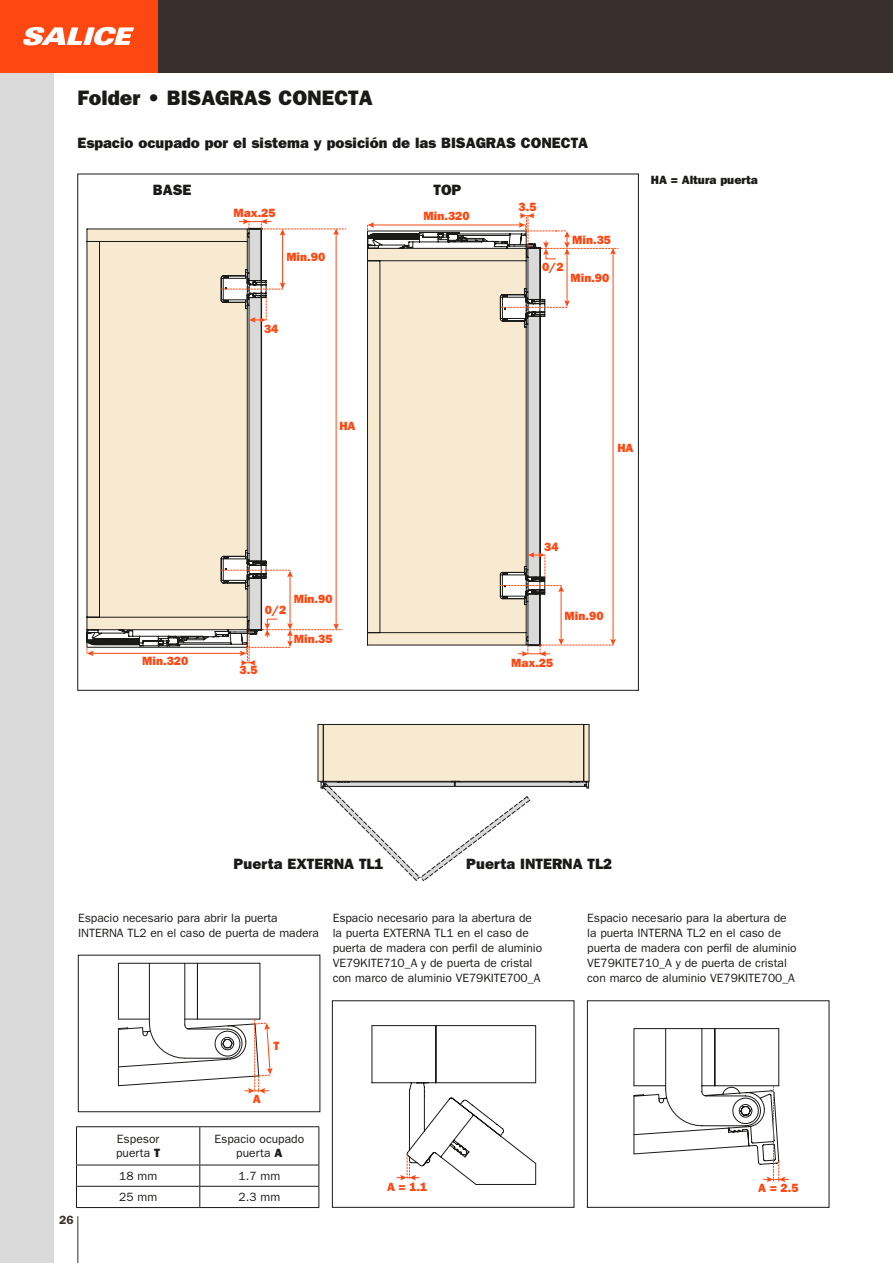
<style>
.page{position:relative;width:893px;height:1263px;background:#fff}
.page>*{position:absolute;margin:0;border:0;box-sizing:border-box;transform-origin:0 0}
.t1{font:21px "ITC Franklin Gothic Std Hvy";color:#1a1a18}
.t2{font:15px "ITC Franklin Gothic Std Hvy";color:#1a1a18}
.t3{font:12px/15px "ITC Franklin Gothic Std";letter-spacing:-.005em;color:#1a1a18}
.t4{font:12px "ITC Franklin Gothic Std Hvy";color:#ff4712}
.t5{font:12px "ITC Franklin Gothic Std Hvy";letter-spacing:-.005em;color:#1a1a18}
.t6{font:600 12px "ITC Franklin Gothic Std";color:#392f2d}
.s1{font-family:"ITC Franklin Gothic Std Hvy"}
</style>
<div class="page">
<div style="left:0;top:0;width:54px;height:1263px;background:#dadada"></div>
<div style="left:0;top:0;width:893px;height:72px;background:#392f2d"></div>
<div style="left:0;top:0;width:157px;height:72px;background:#ff4712"></div>
<svg style="left:23px;top:27px;width:111px;height:18px"></svg>
<svg style="left:86px;top:228px;width:177px;height:420px;background:#ebdfc9"></svg>
<svg style="left:130px;top:630px;width:4px;height:7px"></svg>
<svg style="left:215px;top:633px;width:3px;height:4px"></svg>
<svg style="left:157px;top:636px;width:14px;height:11px"></svg>
<hr style="left:290px;top:575px;width:1px;height:50px;background:#ff4712">
<hr style="left:282px;top:233px;width:1px;height:52px;background:#ff4712">
<svg style="left:220px;top:552px;width:73px;height:35px"></svg>
<svg style="left:220px;top:272px;width:65px;height:51px"></svg>
<hr style="left:91px;top:653px;width:151px;height:1px;background:#ff4712">
<svg style="left:86px;top:639px;width:18px;height:17px"></svg>
<hr style="left:336px;top:233px;width:1px;height:393px;background:#ff4712">
<svg style="left:239px;top:219px;width:107px;height:17px"></svg>
<svg style="left:240px;top:618px;width:102px;height:47px"></svg>
<svg style="left:367px;top:227px;width:174px;height:419px;background:#ebdfc9"></svg>
<svg style="left:410px;top:242px;width:4px;height:6px"></svg>
<svg style="left:494px;top:241px;width:3px;height:4px"></svg>
<svg style="left:437px;top:231px;width:14px;height:12px"></svg>
<hr style="left:567px;top:253px;width:1px;height:49px;background:#ff4712">
<hr style="left:561px;top:590px;width:1px;height:50px;background:#ff4712">
<svg style="left:500px;top:291px;width:70px;height:34px"></svg>
<svg style="left:500px;top:552px;width:64px;height:51px"></svg>
<hr style="left:372px;top:225px;width:149px;height:1px;background:#ff4712">
<svg style="left:367px;top:222px;width:18px;height:17px"></svg>
<hr style="left:613px;top:252px;width:1px;height:389px;background:#ff4712">
<svg style="left:519px;top:213px;width:99px;height:47px"></svg>
<svg style="left:518px;top:638px;width:98px;height:19px"></svg>
<svg style="left:118px;top:962px;width:155px;height:131px"></svg>
<div style="left:78px;top:955px;width:242px;height:157px;border:1px solid #1a1a18"></div>
<svg style="left:371px;top:1025px;width:166px;height:160px"></svg>
<div style="left:332px;top:1000px;width:242px;height:208px;border:1px solid #1a1a18"></div>
<svg style="left:633px;top:1028px;width:156px;height:154px"></svg>
<div style="left:587px;top:1000px;width:242px;height:208px;border:1px solid #1a1a18"></div>
<div style="left:318px;top:724px;width:271px;height:57px;background:#f8ead1"></div>
<hr style="left:318px;top:724px;width:1px;height:57px;background:#1a1a18">
<hr style="left:323px;top:724px;width:1px;height:57px;background:#1a1a18">
<hr style="left:323px;top:724px;width:261px;height:1px;background:#1a1a18">
<hr style="left:583px;top:724px;width:1px;height:57px;background:#1a1a18">
<hr style="left:589px;top:724px;width:1px;height:57px;background:#1a1a18">
<svg style="left:318px;top:780px;width:271px;height:102px"></svg>
<hr style="left:76px;top:1126px;width:124px;height:1px;background:#1a1a18">
<hr style="left:76px;top:1127px;width:1px;height:37px;background:#1a1a18">
<hr style="left:200px;top:1126px;width:119px;height:1px;background:#1a1a18">
<hr style="left:199px;top:1127px;width:1px;height:37px;background:#1a1a18">
<hr style="left:318px;top:1127px;width:1px;height:37px;background:#1a1a18">
<hr style="left:76px;top:1164px;width:124px;height:1px;background:#1a1a18">
<hr style="left:200px;top:1164px;width:119px;height:1px;background:#1a1a18">
<hr style="left:76px;top:1186px;width:124px;height:1px;background:#1a1a18">
<svg style="left:76px;top:1165px;width:1px;height:42px"></svg>
<hr style="left:200px;top:1186px;width:119px;height:1px;background:#1a1a18">
<svg style="left:199px;top:1165px;width:1px;height:42px"></svg>
<svg style="left:318px;top:1165px;width:1px;height:42px"></svg>
<hr style="left:76px;top:1207px;width:124px;height:1px;background:#1a1a18">
<hr style="left:200px;top:1207px;width:119px;height:1px;background:#1a1a18">
<hr style="left:78px;top:1216px;width:1px;height:47px;background:#392f2d">
<h1 class="t1" style="left:77px;top:85px;width:297px">Folder • BISAGRAS CONECTA</h1>
<p class="t2" style="left:77px;top:134px;width:512px">Espacio ocupado por el sistema y posición de las BISAGRAS CONECTA</p>
<p class="t2" style="left:153px;top:181px;width:40px">BASE</p>
<p class="t2" style="left:434px;top:181px;width:29px">TOP</p>
<p class="t4" style="left:233px;top:206px;width:44px">Max.25</p>
<p class="t4" style="left:286px;top:250px;width:40px">Min.90</p>
<p class="t4" style="left:264px;top:322px;width:16px">34</p>
<p class="t4" style="left:424px;top:209px;width:48px">Min.320</p>
<p class="t4" style="left:518px;top:200px;width:20px">3.5</p>
<p class="t4" style="left:572px;top:233px;width:40px">Min.35</p>
<p class="t4" style="left:542px;top:260px;width:23px">0/2</p>
<p class="t4" style="left:570px;top:271px;width:40px">Min.90</p>
<p class="t5" style="left:651px;top:173px;width:108px">HA = Altura puerta</p>
<p class="t4" style="left:339px;top:418px;width:18px">HA</p>
<p class="t4" style="left:617px;top:440px;width:18px">HA</p>
<p class="t4" style="left:142px;top:654px;width:48px">Min.320</p>
<p class="t4" style="left:265px;top:603px;width:23px">0/2</p>
<p class="t4" style="left:294px;top:592px;width:40px">Min.90</p>
<p class="t4" style="left:294px;top:632px;width:40px">Min.35</p>
<p class="t4" style="left:240px;top:663px;width:20px">3.5</p>
<p class="t4" style="left:544px;top:540px;width:16px">34</p>
<p class="t4" style="left:565px;top:609px;width:40px">Min.90</p>
<p class="t4" style="left:511px;top:656px;width:44px">Max.25</p>
<p class="t2" style="left:233px;top:855px;width:152px">Puerta EXTERNA TL1</p>
<p class="t2" style="left:466px;top:855px;width:147px">Puerta INTERNA TL2</p>
<p class="t3" style="left:78px;top:911px;width:242px">Espacio necesario para abrir la puerta<br>INTERNA TL2 en el caso de puerta de madera</p>
<p class="t3" style="left:333px;top:911px;width:211px">Espacio necesario para la abertura de la puerta EXTERNA TL1 en el caso de puerta de madera con perfil de aluminio VE79KITE710_A y de puerta de cristal con marco de aluminio VE79KITE700_A</p>
<p class="t3" style="left:587px;top:911px;width:211px">Espacio necesario para la abertura de la puerta INTERNA TL2 en el caso de puerta de madera con perfil de aluminio VE79KITE710_A y de puerta de cristal con marco de aluminio VE79KITE700_A</p>
<p class="t6" style="left:59px;top:1213px;width:16px">26</p>
<p class="t4" style="left:274px;top:1039px;width:7px">T</p>
<p class="t4" style="left:253px;top:1092px;width:9px">A</p>
<p class="t3" style="left:116px;top:1131px;width:46px;line-height:14.4px">Espesor puerta <span class="s1">T</span></p>
<p class="t3" style="left:215px;top:1131px;width:91px;line-height:14.4px;text-align:center">Espacio ocupado puerta <span class="s1">A</span></p>
<p class="t3" style="left:119px;top:1168px;width:40px">18 mm</p>
<p class="t3" style="left:239px;top:1168px;width:43px">1.7 mm</p>
<p class="t3" style="left:119px;top:1189px;width:40px">25 mm</p>
<p class="t3" style="left:239px;top:1189px;width:43px">2.3 mm</p>
<p class="t4" style="left:387px;top:1179px;width:42px">A = 1.1</p>
<p class="t4" style="left:758px;top:1181px;width:42px">A = 2.5</p>
</div>
